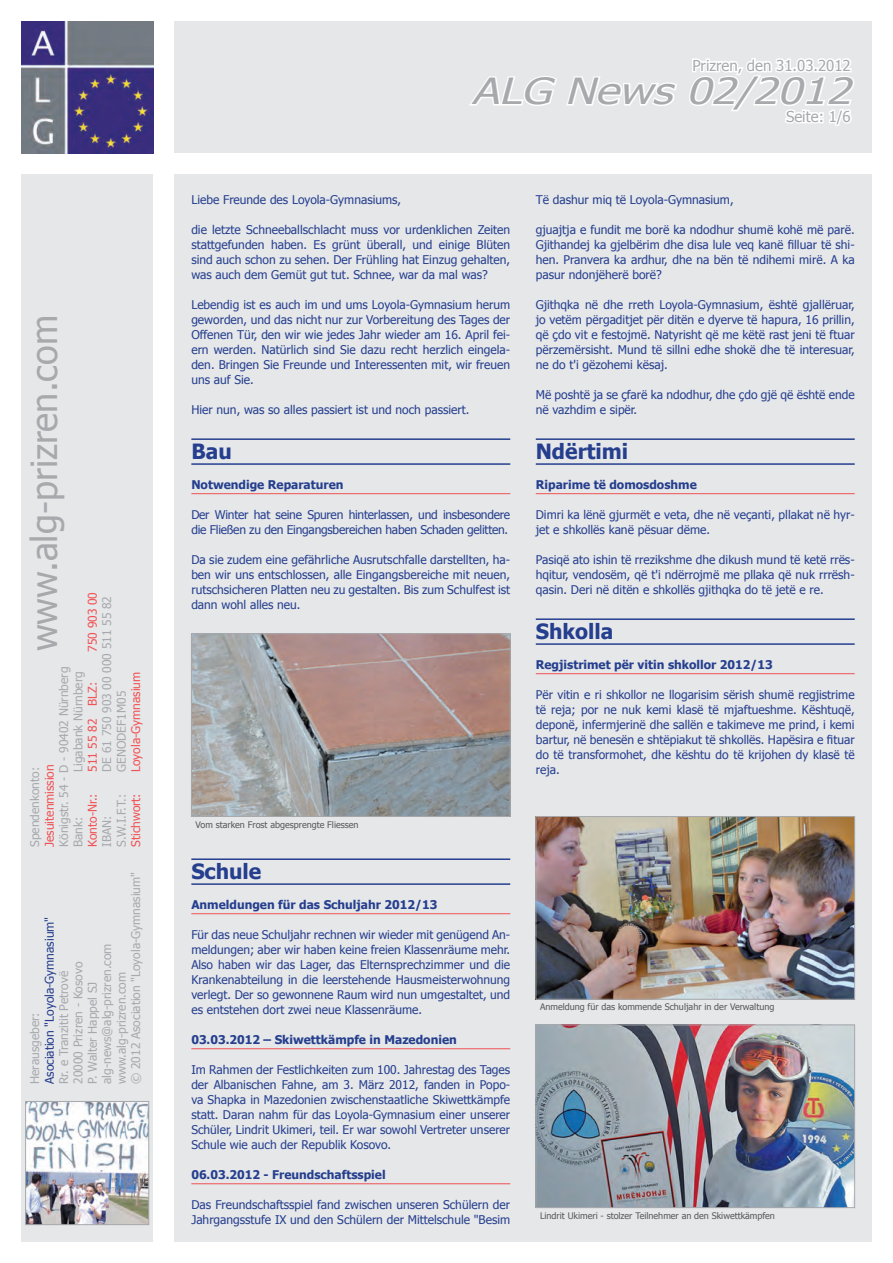
<style>
.page{position:relative;width:893px;height:1263px;background:#fff}
.page>*{position:absolute;margin:0;border:0;box-sizing:border-box;transform-origin:0 0}
.t1{font:36px "Tahoma";color:#a8a9ad}
.t2{font:italic 36px "Tahoma";color:#a8a9ad;scale:1.25 1}
.t3{font:700 21px "Tahoma";color:#253f8e}
.t4{font:15px "Tahoma";color:#a8a9ad}
.t5{font:12px/15px "Tahoma";color:#253f8e;text-align:justify}
.t6{font:12px "Tahoma";color:#a8a9ad}
.t7{font:700 12px "Tahoma";color:#253f8e}
.t8{font:12px/15px "Tahoma";letter-spacing:-.02em;color:#253f8e}
.t9{font:12px "Tahoma";color:#f05255}
.t10{font:9px "Tahoma";color:#57585a}
</style>
<div class="page">
<img style="left:21px;top:21px;width:132px;height:132px">
<div style="left:21px;top:174px;width:132px;height:1068px;background:#e6e7e9"></div>
<div style="left:174px;top:174px;width:698px;height:1068px;background:#e6e7e9"></div>
<div style="left:174px;top:21px;width:698px;height:132px;background:#e6e7e9"></div>
<hr style="left:536px;top:438px;width:319px;height:2px;background:#253f8e">
<hr style="left:536px;top:463px;width:319px;height:2px;background:#253f8e">
<hr style="left:536px;top:493px;width:319px;height:1px;background:#f05255">
<hr style="left:536px;top:618px;width:319px;height:2px;background:#253f8e">
<hr style="left:536px;top:643px;width:319px;height:2px;background:#253f8e">
<hr style="left:536px;top:673px;width:319px;height:1px;background:#f05255">
<hr style="left:191px;top:438px;width:319px;height:2px;background:#253f8e">
<hr style="left:191px;top:463px;width:319px;height:2px;background:#253f8e">
<hr style="left:191px;top:493px;width:319px;height:1px;background:#f05255">
<hr style="left:191px;top:858px;width:319px;height:2px;background:#253f8e">
<hr style="left:191px;top:883px;width:319px;height:2px;background:#253f8e">
<hr style="left:191px;top:913px;width:319px;height:1px;background:#f05255">
<hr style="left:191px;top:1048px;width:319px;height:1px;background:#f05255">
<hr style="left:191px;top:1183px;width:319px;height:1px;background:#f05255">
<img style="left:28px;top:1103px;width:119px;height:120px">
<div style="left:26px;top:1101px;width:123px;height:124px;border:1px solid #a8a9ad"></div>
<svg style="left:469px;top:76px;width:208px;height:30px"></svg>
<svg style="left:689px;top:58px;width:166px;height:68px"></svg>
<img style="left:193px;top:636px;width:315px;height:178px">
<div style="left:191px;top:634px;width:319px;height:182px;border:1px solid #a8a9ad"></div>
<img style="left:538px;top:818px;width:315px;height:179px">
<div style="left:536px;top:816px;width:319px;height:183px;border:1px solid #a8a9ad"></div>
<img style="left:538px;top:1027px;width:315px;height:179px">
<div style="left:536px;top:1025px;width:319px;height:183px;border:1px solid #a8a9ad"></div>
<h1 class="t1" style="left:21px;top:651px;width:338px;rotate:-90deg">www.alg-prizren.com</h1>
<p class="t9" style="left:85px;top:652px;width:61px;rotate:-90deg">750 903 00</p>
<p class="t6" style="left:99px;top:772px;width:177px;rotate:-90deg">DE 61 750 903 00 000 511 55 82</p>
<p class="t6" style="left:56px;top:847px;width:182px;rotate:-90deg">Königstr. 54 - D - 90402 Nürnberg</p>
<p class="t6" style="left:70px;top:772px;width:102px;rotate:-90deg">Ligabank Nürnberg</p>
<p class="t9" style="left:128px;top:772px;width:102px;rotate:-90deg">Loyola-Gymnasium</p>
<p class="t9" style="left:85px;top:772px;width:91px;rotate:-90deg">511 55 82 BLZ:</p>
<p class="t6" style="left:114px;top:772px;width:83px;rotate:-90deg">GENODEF1M05</p>
<p class="t9" style="left:42px;top:847px;width:84px;rotate:-90deg">Jesuitenmission</p>
<p class="t6" style="left:27px;top:847px;width:81px;rotate:-90deg">Spendenkonto:</p>
<p class="t9" style="left:128px;top:847px;width:55px;rotate:-90deg">Stichwort:</p>
<p class="t9" style="left:85px;top:847px;width:55px;rotate:-90deg">Konto-Nr.:</p>
<p class="t6" style="left:114px;top:847px;width:55px;rotate:-90deg">S.W.I.F.T.:</p>
<p class="t6" style="left:99px;top:847px;width:32px;rotate:-90deg">IBAN:</p>
<p class="t6" style="left:70px;top:847px;width:32px;rotate:-90deg">Bank:</p>
<p class="t6" style="left:128px;top:1084px;width:213px;rotate:-90deg">© 2012 Asociation "Loyola-Gymnasium"</p>
<p class="t5" style="left:41px;top:1084px;width:169px;rotate:-90deg">Asociation "Loyola-Gymnasium"</p>
<p class="t6" style="left:99px;top:1084px;width:142px;rotate:-90deg">alg-news@alg-prizren.com</p>
<p class="t6" style="left:70px;top:1084px;width:124px;rotate:-90deg">20000 Prizren - Kosovo</p>
<p class="t6" style="left:56px;top:1084px;width:114px;rotate:-90deg">Rr. e Tranzitit Petrovë</p>
<p class="t6" style="left:114px;top:1084px;width:114px;rotate:-90deg">www.alg-prizren.com</p>
<p class="t6" style="left:85px;top:1084px;width:104px;rotate:-90deg">P. Walter Happel SJ</p>
<p class="t6" style="left:27px;top:1084px;width:73px;rotate:-90deg">Herausgeber:</p>
<p class="t4" style="left:692px;top:56px;width:160px">Prizren, den 31.03.2012</p>
<h1 class="t2" style="left:472px;top:68px;width:314px">ALG News02/2012</h1>
<p class="t4" style="left:786px;top:107px;width:66px">Seite: 1/6</p>
<p class="t5" style="left:191px;top:192px;width:211px">Liebe Freunde des Loyola-Gymnasiums,</p>
<p class="t5" style="left:191px;top:222px;width:320px">die letzte Schneeballschlacht muss vor urdenklichen Zeiten stattgefunden haben. Es grünt überall, und einige Blüten sind auch schon zu sehen. Der Frühling hat Einzug gehalten, was auch dem Gemüt gut tut. Schnee, war da mal was?</p>
<p class="t5" style="left:191px;top:297px;width:320px">Lebendig ist es auch im und ums Loyola-Gymnasium herum geworden, und das nicht nur zur Vorbereitung des Tages der Offenen Tür, den wir wie jedes Jahr wieder am 16. April fei&shy;ern werden. Natürlich sind Sie dazu recht herzlich eingela&shy;den. Bringen Sie Freunde und Interessenten mit, wir freuen uns auf Sie.</p>
<p class="t5" style="left:191px;top:402px;width:280px">Hier nun, was so alles passiert ist und noch passiert.</p>
<h2 class="t3" style="left:191px;top:438px;width:42px">Bau</h2>
<p class="t7" style="left:191px;top:477px;width:154px">Notwendige Reparaturen</p>
<p class="t8" style="left:191px;top:507px;width:320px">Der Winter hat seine Spuren hinterlassen, und insbesondere die Fließen zu den Eingangsbereichen haben Schaden gelitten.</p>
<p class="t5" style="left:191px;top:552px;width:320px">Da sie zudem eine gefährliche Ausrutschfalle darstellten, ha&shy;ben wir uns entschlossen, alle Eingangsbereiche mit neuen, rutschsicheren Platten neu zu gestalten. Bis zum Schulfest ist dann wohl alles neu.</p>
<p class="t10" style="left:196px;top:819px;width:165px">Vom starken Frost abgesprengte Fliessen</p>
<h2 class="t3" style="left:191px;top:858px;width:72px">Schule</h2>
<p class="t7" style="left:191px;top:897px;width:247px">Anmeldungen für das Schuljahr 2012/13</p>
<p class="t5" style="left:191px;top:927px;width:320px">Für das neue Schuljahr rechnen wir wieder mit genügend An&shy;meldungen; aber wir haben keine freien Klassenräume mehr.<br>Also haben wir das Lager, das Elternsprechzimmer und die Krankenabteilung in die leerstehende Hausmeisterwohnung verlegt. Der so gewonnene Raum wird nun umgestaltet, und es entstehen dort zwei neue Klassenräume.</p>
<p class="t7" style="left:191px;top:1032px;width:267px">03.03.2012 – Skiwettkämpfe in Mazedonien</p>
<p class="t5" style="left:191px;top:1062px;width:320px">Im Rahmen der Festlichkeiten zum 100. Jahrestag des Tages der Albanischen Fahne, am 3. März 2012, fanden in Popo&shy;va Shapka in Mazedonien zwischenstaatliche Skiwettkämpfe statt. Daran nahm für das Loyola-Gymnasium einer unserer Schüler, Lindrit Ukimeri, teil. Er war sowohl Vertreter unserer Schule wie auch der Republik Kosovo.</p>
<p class="t7" style="left:191px;top:1167px;width:196px">06.03.2012 - Freundschaftsspiel</p>
<p class="t5" style="left:191px;top:1197px;width:320px">Das Freundschaftsspiel fand zwischen unseren Schülern der<br>Jahrgangsstufe IX und den Schülern der Mittelschule "Besim</p>
<p class="t5" style="left:536px;top:192px;width:199px">Të dashur miq të Loyola-Gymnasium,</p>
<p class="t5" style="left:536px;top:222px;width:320px">gjuajtja e fundit me borë ka ndodhur shumë kohë më parë.<br>Gjithandej ka gjelbërim dhe disa lule veq kanë filluar të shi&shy;hen. Pranvera ka ardhur, dhe na bën të ndihemi mirë. A ka pasur ndonjëherë borë?</p>
<p class="t5" style="left:536px;top:297px;width:320px">Gjithqka në dhe rreth Loyola-Gymnasium, është gjallëruar, jo vetëm përgaditjet për ditën e dyerve të hapura, 16 prillin, që çdo vit e festojmë. Natyrisht që me këtë rast jeni të ftuar përzemërsisht. Mund të sillni edhe shokë dhe të interesuar, ne do t'i gëzohemi kësaj.</p>
<p class="t5" style="left:536px;top:387px;width:320px">Më poshtë ja se çfarë ka ndodhur, dhe çdo gjë që është ende në vazhdim e sipër.</p>
<h2 class="t3" style="left:536px;top:438px;width:94px">Ndërtimi</h2>
<p class="t7" style="left:536px;top:477px;width:163px">Riparime të domosdoshme</p>
<p class="t5" style="left:536px;top:507px;width:320px">Dimri ka lënë gjurmët e veta, dhe në veçanti, pllakat në hyr&shy;jet e shkollës kanë pësuar dëme.</p>
<p class="t5" style="left:536px;top:552px;width:320px">Pasiqë ato ishin të rrezikshme dhe dikush mund të ketë rrës&shy;hqitur, vendosëm, që t'i ndërrojmë me pllaka që nuk rrrësh&shy;qasin. Deri në ditën e shkollës gjithqka do të jetë e re.</p>
<h2 class="t3" style="left:536px;top:618px;width:79px">Shkolla</h2>
<p class="t7" style="left:536px;top:657px;width:238px">Regjistrimet për vitin shkollor 2012/13</p>
<p class="t5" style="left:536px;top:687px;width:320px">Për vitin e ri shkollor ne llogarisim sërish shumë regjistrime të reja; por ne nuk kemi klasë të mjaftueshme. Kështuqë, deponë, infermjerinë dhe sallën e takimeve me prind, i kemi bartur, në benesën e shtëpiakut të shkollës. Hapësira e fituar do të transformohet, dhe kështu do të krijohen dy klasë të reja.</p>
<p class="t10" style="left:540px;top:1001px;width:236px">Anmeldung für das kommende Schuljahr in der Verwaltung</p>
<p class="t10" style="left:540px;top:1210px;width:236px">Lindrit Ukimeri - stolzer Teilnehmer an den Skiwettkämpfen</p>
</div>
